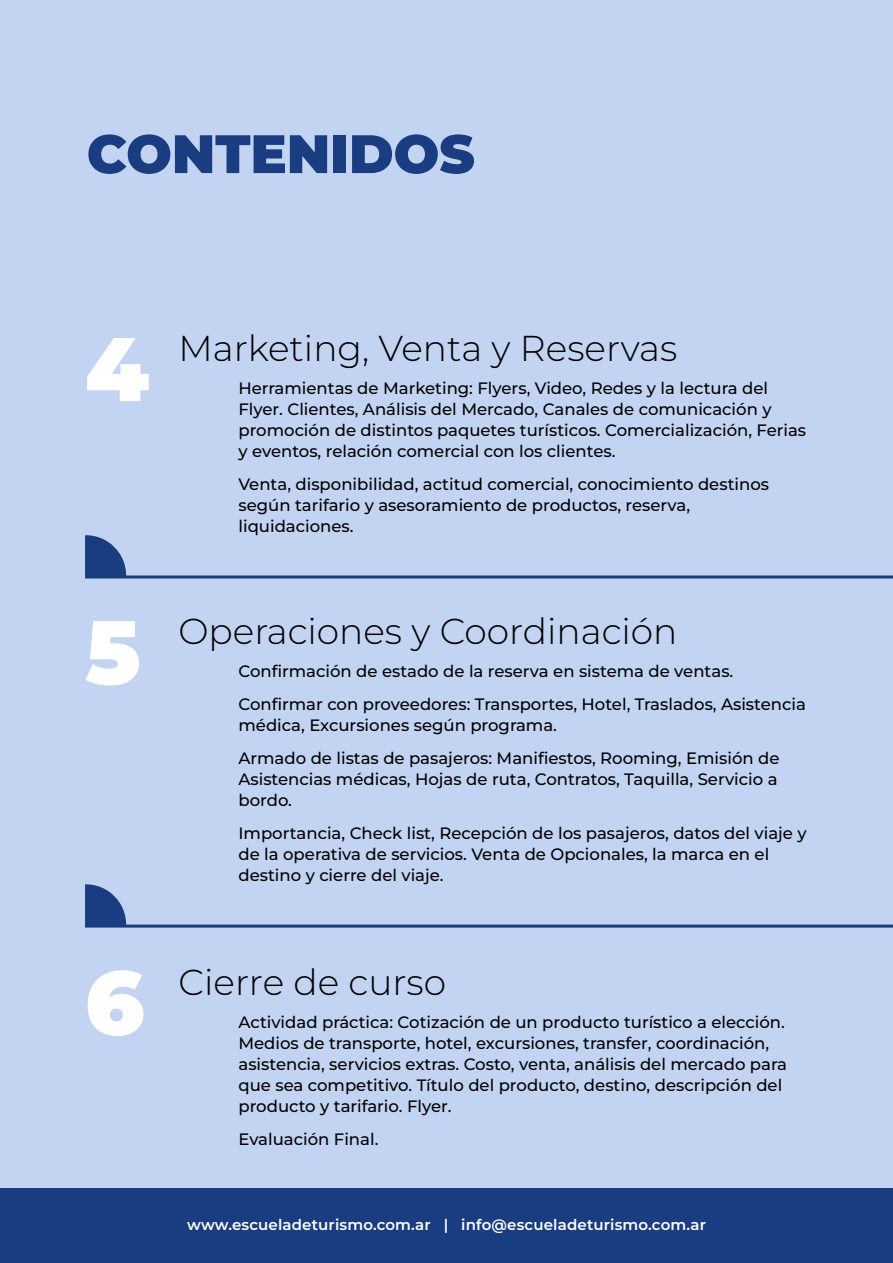
<style>
.page{position:relative;width:893px;height:1263px;background:#c3d4f2}
.page>*{position:absolute;margin:0;border:0;box-sizing:border-box;transform-origin:0 0}
.t1{font:900 90px "Montserrat";color:#fff}
.t2{font:900 54px "Montserrat";color:#193d80}
.t3{font:300 36px "Montserrat";color:#000}
.t4{font:500 16.5px/21px "Montserrat";color:#000}
.t5{font:600 15px "Montserrat";letter-spacing:.01em;color:#fff}
</style>
<div class="page">
<svg style="left:85px;top:535px;width:808px;height:43px"></svg>
<svg style="left:85px;top:884px;width:808px;height:43px"></svg>
<div style="left:0;top:1188px;width:893px;height:75px;background:#193d80"></div>
<h2 class="t2" style="left:87px;top:118px;width:389px">CONTENIDOS</h2>
<h1 class="t1" style="left:85px;top:309px;width:66px">4</h1>
<h3 class="t3" style="left:178px;top:324px;width:500px">Marketing, Venta y Reservas</h3>
<p class="t4" style="left:238px;top:377px;width:569px">Herramientas de Marketing: Flyers, Video, Redes y la lectura del Flyer. Clientes, Análisis del Mercado, Canales de comunicación y promoción de distintos paquetes turísticos. Comercialización, Ferias y eventos, relación comercial con los clientes.</p>
<p class="t4" style="left:238px;top:473px;width:532px">Venta, disponibilidad, actitud comercial, conocimiento destinos según tarifario y asesoramiento de productos, reserva, liquidaciones.</p>
<h1 class="t1" style="left:85px;top:592px;width:57px">5</h1>
<h1 class="t1" style="left:85px;top:943px;width:61px">6</h1>
<h3 class="t3" style="left:178px;top:607px;width:500px">Operaciones y Coordinación</h3>
<p class="t4" style="left:238px;top:654px;width:569px;line-height:33px">Confirmación de estado de la reserva en sistema de ventas.<br>Confirmar con proveedores: Transportes, Hotel, Traslados, Asistencia</p>
<p class="t4" style="left:238px;top:708px;width:543px;line-height:33px">médica, Excursiones según programa.<br>Armado de listas de pasajeros: Manifiestos, Rooming, Emisión de</p>
<p class="t4" style="left:238px;top:768px;width:541px">Asistencias médicas, Hojas de ruta, Contratos, Taquilla, Servicio a bordo.</p>
<p class="t4" style="left:238px;top:822px;width:570px">Importancia, Check list, Recepción de los pasajeros, datos del viaje y de la operativa de servicios. Venta de Opcionales, la marca en el destino y cierre del viaje.</p>
<h3 class="t3" style="left:178px;top:958px;width:269px">Cierre de curso</h3>
<p class="t4" style="left:238px;top:1011px;width:550px">Actividad práctica: Cotización de un producto turístico a elección.<br>Medios de transporte, hotel, excursiones, transfer, coordinación, asistencia, servicios extras. Costo, venta, análisis del mercado para que sea competitivo. Título del producto, destino, descripción del producto y tarifario. Flyer.</p>
<p class="t4" style="left:238px;top:1128px;width:141px">Evaluación Final.</p>
<p class="t5" style="left:187px;top:1214px;width:520px">www.escueladeturismo.com.ar | info@escueladeturismo.com.ar</p>
</div>
